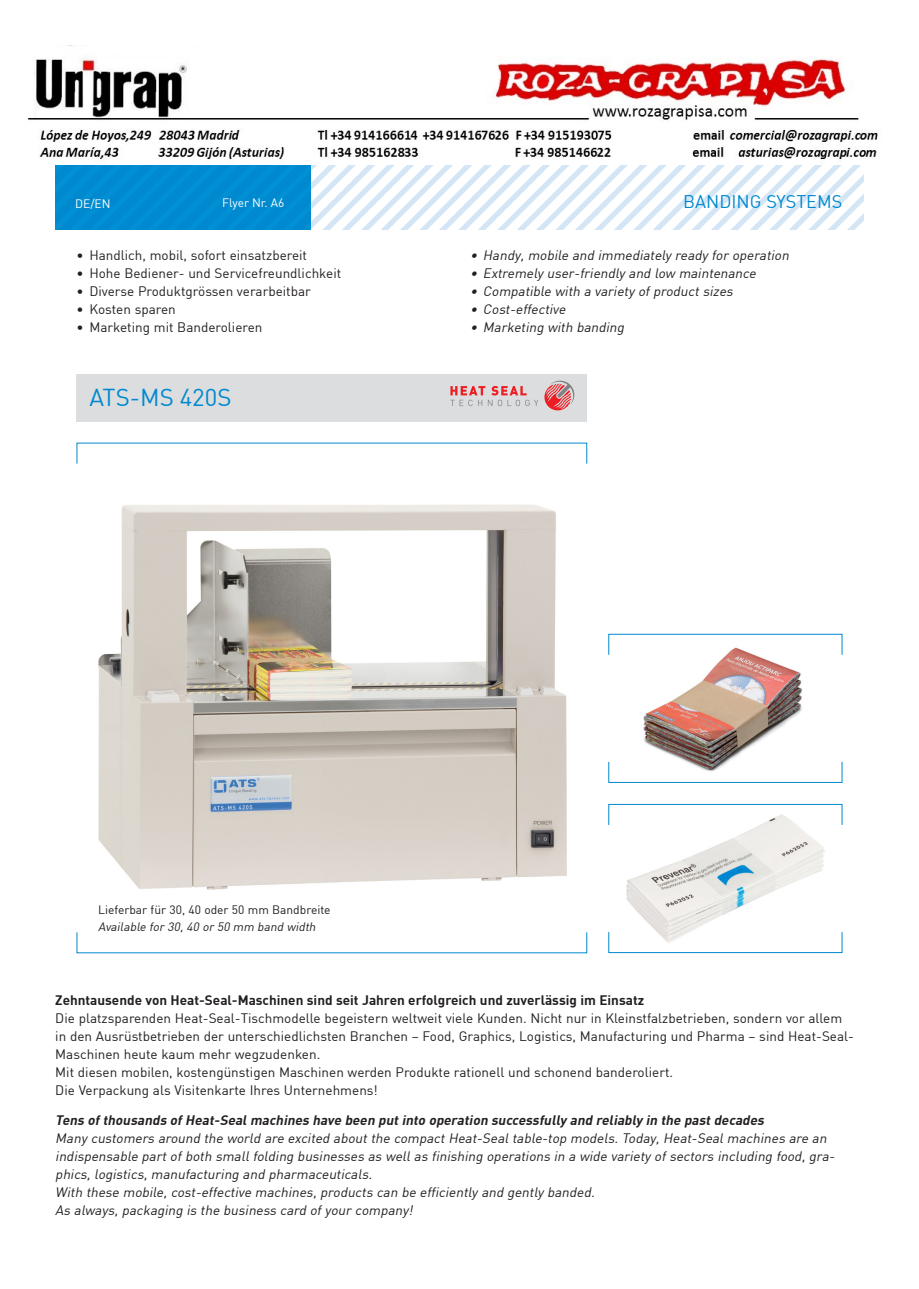
<style>
.page{position:relative;width:919px;height:1289px;background:#fff}
.page>*{position:absolute;margin:0;border:0;box-sizing:border-box;transform-origin:0 0}
.t1{font:24px "DIN";color:#0089cf}
.t2{font:18px "DIN";color:#0089cf}
.t3{font:italic 13.5px/18px "DIN";letter-spacing:-.215em;color:#231f20}
.t4{font:13.5px/18px "DIN";color:#231f20}
.t5{font:italic 700 13.5px "DIN";color:#231f20}
.t6{font:700 13.5px "DIN";color:#231f20}
.t7{font:12px "DIN";color:#231f20}
.t8{font:italic 12px "DIN";color:#231f20}
.t9{font:12px "DIN";color:#fff}
</style>
<div class="page">
<div style="left:77px;top:374px;width:510px;height:47px;background:#dcdddf"></div>
<svg style="left:450px;top:386px;width:88px;height:20px"></svg>
<svg style="left:544px;top:380px;width:30px;height:30px"></svg>
<img style="left:98px;top:504px;width:468px;height:385px">
<svg style="left:473px;top:165px;width:19px;height:65px"></svg>
<svg style="left:492px;top:165px;width:20px;height:65px"></svg>
<svg style="left:512px;top:165px;width:19px;height:65px"></svg>
<svg style="left:531px;top:165px;width:20px;height:65px"></svg>
<svg style="left:551px;top:165px;width:19px;height:65px"></svg>
<svg style="left:55px;top:165px;width:306px;height:65px;background:#269cd7"></svg>
<svg style="left:570px;top:165px;width:293px;height:65px"></svg>
<div style="left:608px;top:804px;width:234px;height:21px;border:1px solid #0089cf"></div>
<img style="left:626px;top:814px;width:198px;height:128px">
<div style="left:608px;top:634px;width:234px;height:21px;border:1px solid #0089cf"></div>
<img style="left:619px;top:647px;width:212px;height:125px">
<img style="left:28px;top:57px;width:850px;height:106px">
<p class="t9" style="left:75px;top:197px;width:35px">DE/EN</p>
<p class="t9" style="left:222px;top:195px;width:64px">Flyer Nr. A6</p>
<p class="t4" style="left:77px;top:246px;width:232px">• Handlich, mobil, sofort einsatzbereit</p>
<p class="t4" style="left:77px;top:264px;width:266px">• Hohe Bediener- und Servicefreundlichkeit</p>
<p class="t4" style="left:77px;top:282px;width:236px">• Diverse Produktgrössen verarbeitbar</p>
<p class="t4" style="left:77px;top:300px;width:101px">• Kosten sparen</p>
<p class="t4" style="left:77px;top:318px;width:187px">• Marketing mit Banderolieren</p>
<h1 class="t1" style="left:89px;top:383px;width:144px">ATS-MS 420S</h1>
<h2 class="t2" style="left:683px;top:191px;width:136px">Band ing Systems</h2>
<p class="t3" style="left:470px;top:246px;width:323px">• Handy, mobile and immediately ready for operation</p>
<p class="t3" style="left:470px;top:264px;width:290px">• Extremely user-friendly and low maintenance</p>
<p class="t3" style="left:470px;top:282px;width:267px">• Compatible with a variety of product sizes</p>
<p class="t3" style="left:470px;top:300px;width:100px">• Cost-effective</p>
<p class="t3" style="left:470px;top:318px;width:158px">• Marketing with banding</p>
<p class="t7" style="left:98px;top:902px;width:234px">Lieferbar für 30, 40 oder 50 mm Bandbreite</p>
<p class="t8" style="left:98px;top:919px;width:221px">Available for 30, 40 or 50 mm band width</p>
<p class="t6" style="left:55px;top:991px;width:590px">Zehntausende von Heat-Seal-Maschinen sind seit Jahren erfolgreich und zuverlässig im Einsatz</p>
<p class="t4" style="left:55px;top:1008px;width:800px">Die platzsparenden Heat-Seal-Tischmodelle begeistern weltweit viele Kunden. Nicht nur in Kleinstfalzbetrieben, sondern vor allem in den Ausrüstbetrieben der unterschiedlichsten Branchen – Food, Graphics, Logistics, Manufacturing und Pharma – sind Heat-Seal-Maschinen heute kaum mehr wegzudenken.<br>Mit diesen mobilen, kostengünstigen Maschinen werden Produkte rationell und schonend banderoliert.<br>Die Verpackung als Visitenkarte Ihres Unternehmens!</p>
<p class="t5" style="left:55px;top:1111px;width:713px">Tens ofthousands ofHeat-Sealmachines have been putinto operation successfully and reliably in the pastdecades</p>
<p class="t3" style="left:55px;top:1129px;width:783px">Many customers around the world are excited about the compact Heat-Seal table-top models. Today, Heat-Seal machines are an indispensable part of both small folding businesses as well as finishing operations in a wide variety of sectors including food, gra&shy;phics, logistics, manufacturing and pharmaceuticals.<br>With these mobile, cost-effective machines, products can be efficiently and gently banded.<br>As always, packaging is the business card of your company!</p>
</div>
